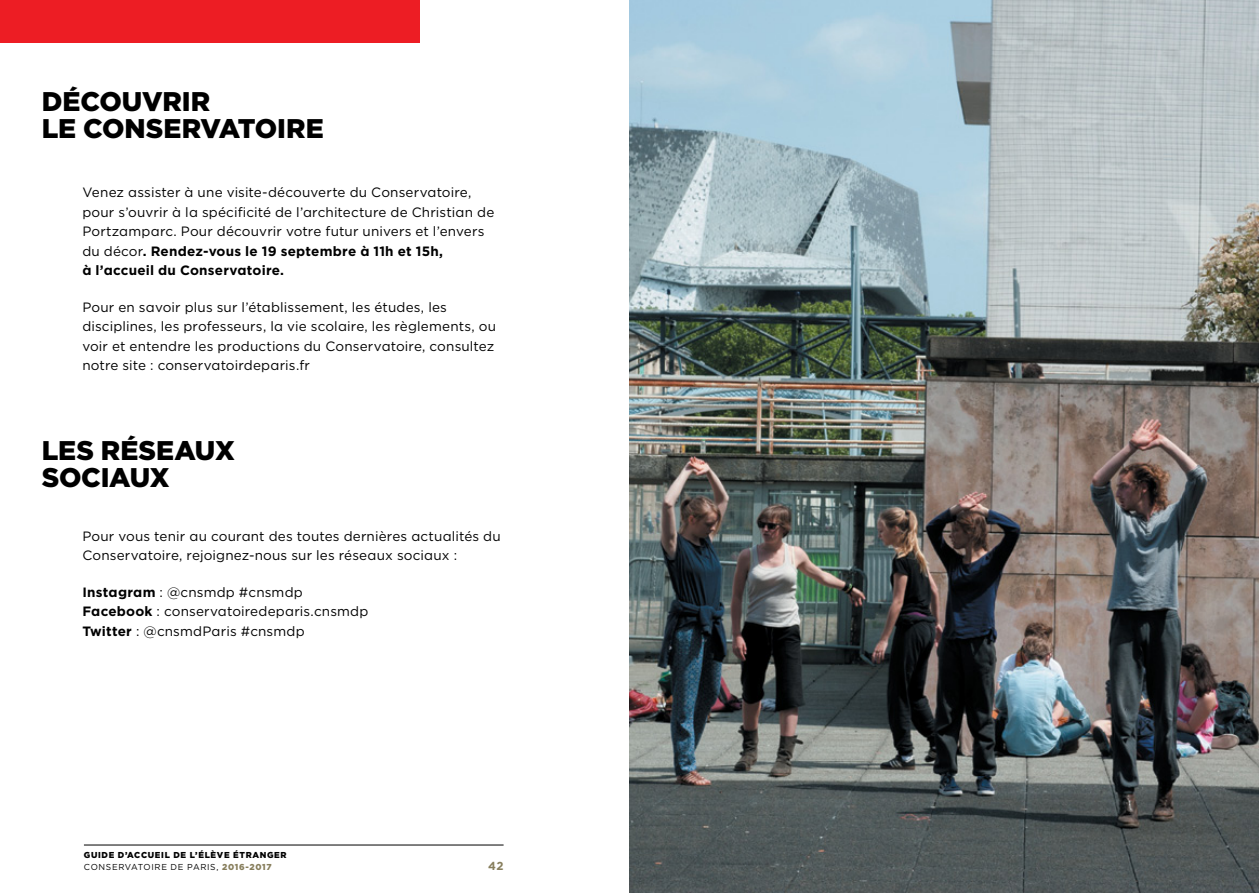
<style>
.page{position:relative;width:1259px;height:893px;background:#fff}
.page>*{position:absolute;margin:0;border:0;box-sizing:border-box;transform-origin:0 0}
.t1{font:900 27px/27px "Gotham";letter-spacing:-.005em;color:#000}
.t2{font:13.5px/19.5px "Gotham";letter-spacing:.01em;color:#000}
.t3{font:700 11.7px "Gotham";color:#877e5c}
.t4{font:900 8.7px/12px "Gotham";letter-spacing:.08em;color:#000}
.s1{font-weight:700}
.s2{font-weight:400}
.s3{color:#877e5c}
</style>
<div class="page">
<div style="left:0;top:0;width:420px;height:43px;background:#ed1d24"></div>
<hr style="left:84px;top:845px;width:419px;height:1px;background:#000">
<img style="left:629px;top:0;width:630px;height:893px">
<h1 class="t1" style="left:42px;top:88px;width:283px">DÉCOUVRIR<br>LE CONSERVATOIRE</h1>
<p class="t2" style="left:82px;top:183px;width:413px">venez assister à une visite-découverte du conservatoire, pour s’ouvrir à la spécificité de l’architecture de christian de Portzamparc. Pour découvrir votre futur univers et l’envers du décor<span class="s1">. rendez-vous le 19 septembre à 11h et 15h,<br>à l’accueil du conservatoire.</span></p>
<p class="t2" style="left:82px;top:297px;width:415px">Pour en savoir plus sur l’établissement, les études, les disciplines, les professeurs, la vie scolaire, les règlements, ou voir et entendre les productions du conservatoire, consultez notre site : conservatoirdeparis.fr</p>
<h1 class="t1" style="left:42px;top:437px;width:194px">LES RÉSEAUX<br>SOCIAUX</h1>
<p class="t2" style="left:82px;top:526px;width:420px">Pour vous tenir au courant des toutes dernières actualités du conservatoire, rejoignez-nous sur les réseaux sociaux :</p>
<p class="t2" style="left:82px;top:582px;width:287px"><span class="s1">instagram</span> : @cnsmdp #cnsmdp <span class="s1">facebook</span> : conservatoiredeparis.cnsmdp<br><span class="s1">Twitter</span> : @cnsmdParis #cnsmdp</p>
<p class="t4" style="left:84px;top:849px;width:204px">GUIDE D’ACCUEIL DE L’ÉLÈVE ÉTRANGER <span class="s2">cONSERvATOIRE DE PARIS,</span> <span class="s3">2016-2017</span></p>
<p class="t3" style="left:488px;top:858px;width:17px">42</p>
</div>
